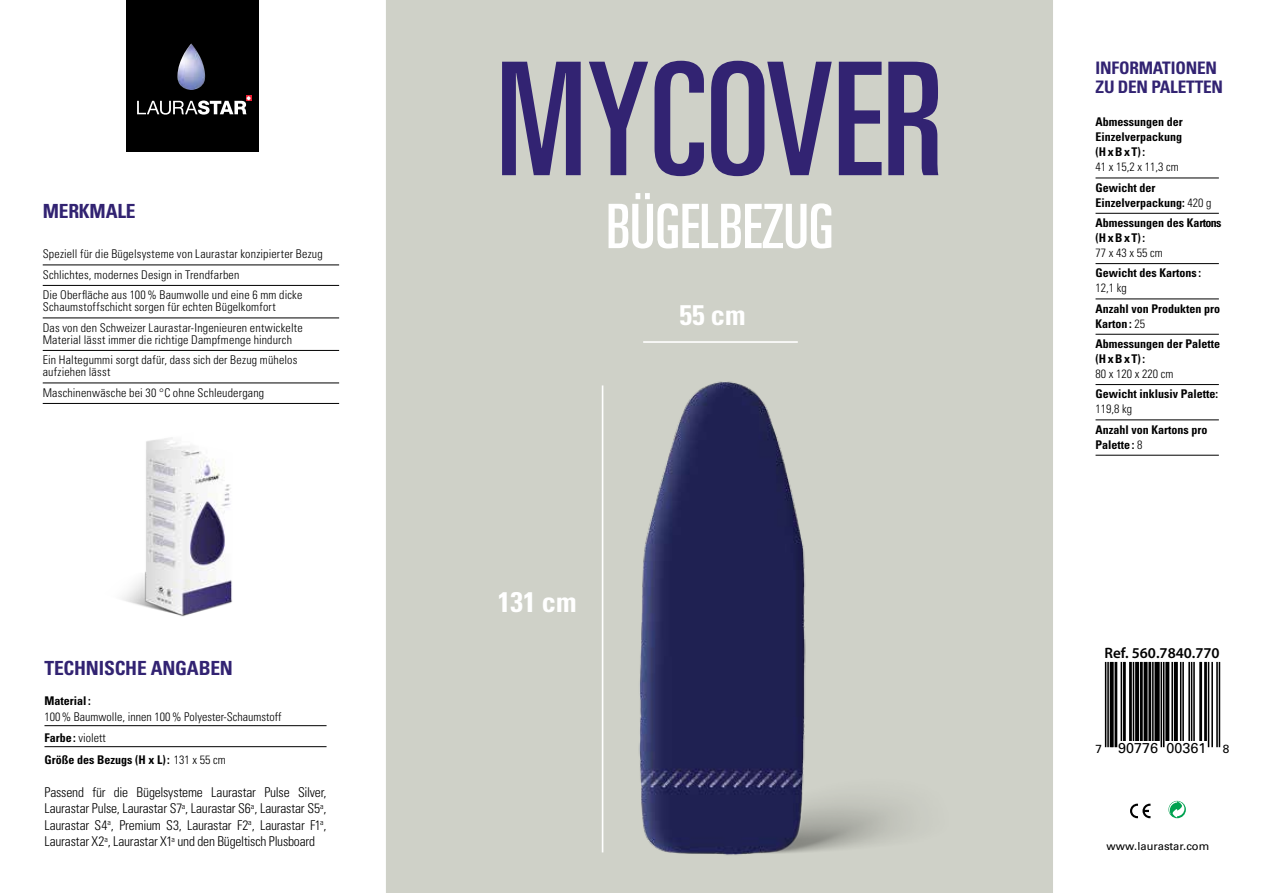
<style>
.page{position:relative;width:1263px;height:893px;background:#fff}
.page>*{position:absolute;margin:0;border:0;box-sizing:border-box;transform-origin:0 0}
.t1{font:ultra-condensed 157.2px "Univers LT Std";color:#322372}
.t2{font:ultra-condensed 61.35px "Univers LT Std";color:#fff}
.t3{font:700 condensed 28.35px "Univers LT Std";color:#fff}
.t4{font:700 condensed 19.5px "Univers LT Std";letter-spacing:-.01em;color:#322372}
.t5{font:700 condensed 17.25px/19.5px "Univers LT Std";letter-spacing:-.01em;color:#322372}
.t6{font:600 15px "Myriad Pro";color:#000}
.t7{font:14.4px "Univers LT Std";color:#000}
.t8{font:300 condensed 13.5px/16.5px "Univers LT Std";letter-spacing:-.015em;color:#000;text-align:justify}
.t9{font:300 condensed 12px/20.5px "Univers LT Std";letter-spacing:.015em;color:#000}
.t10{font:700 condensed 12px/15px "Univers LT Std";color:#000}
.t11{font:11.1px "Univers LT Std";color:#000}
.s1{font-weight:700}
.s2{font-weight:300}
.s3{font-size:11.85px}
</style>
<div class="page">
<div style="left:386px;top:0;width:667px;height:893px;background:#cfd1c8"></div>
<div style="left:126px;top:0;width:133px;height:151px;background:#000"></div>
<svg style="left:137px;top:96px;width:114px;height:19px"></svg>
<img style="left:177px;top:44px;width:28px;height:46px">
<svg style="left:1168px;top:801px;width:18px;height:17px"></svg>
<svg style="left:1169px;top:801px;width:15px;height:16px"></svg>
<svg style="left:1130px;top:804px;width:20px;height:14px"></svg>
<hr style="left:43px;top:265px;width:296px;height:1px;background:#000">
<hr style="left:43px;top:285px;width:296px;height:1px;background:#000">
<hr style="left:43px;top:318px;width:296px;height:1px;background:#000">
<hr style="left:43px;top:350px;width:296px;height:1px;background:#000">
<hr style="left:43px;top:383px;width:296px;height:1px;background:#000">
<hr style="left:43px;top:403px;width:296px;height:1px;background:#000">
<hr style="left:44px;top:725px;width:283px;height:1px;background:#000">
<hr style="left:44px;top:746px;width:283px;height:1px;background:#000">
<hr style="left:1095px;top:178px;width:124px;height:1px;background:#000">
<hr style="left:1095px;top:213px;width:124px;height:1px;background:#000">
<hr style="left:1095px;top:263px;width:124px;height:1px;background:#000">
<hr style="left:1095px;top:299px;width:124px;height:1px;background:#000">
<hr style="left:1095px;top:334px;width:124px;height:1px;background:#000">
<hr style="left:1095px;top:384px;width:124px;height:1px;background:#000">
<hr style="left:1095px;top:420px;width:124px;height:1px;background:#000">
<hr style="left:1095px;top:455px;width:124px;height:1px;background:#000">
<hr style="left:1219px;top:662px;width:1px;height:85px;background:#000">
<hr style="left:1216px;top:662px;width:2px;height:85px;background:#000">
<hr style="left:1211px;top:662px;width:2px;height:85px;background:#000">
<hr style="left:1208px;top:662px;width:1px;height:85px;background:#000">
<hr style="left:1205px;top:662px;width:2px;height:79px;background:#000">
<hr style="left:1204px;top:662px;width:2px;height:79px;background:#000">
<hr style="left:1200px;top:662px;width:2px;height:79px;background:#000">
<hr style="left:1199px;top:662px;width:2px;height:79px;background:#000">
<hr style="left:1193px;top:662px;width:2px;height:79px;background:#000">
<hr style="left:1191px;top:662px;width:1px;height:79px;background:#000">
<hr style="left:1188px;top:662px;width:2px;height:79px;background:#000">
<hr style="left:1182px;top:662px;width:2px;height:79px;background:#000">
<hr style="left:1180px;top:662px;width:1px;height:79px;background:#000">
<hr style="left:1176px;top:662px;width:2px;height:79px;background:#000">
<hr style="left:1175px;top:662px;width:2px;height:79px;background:#000">
<hr style="left:1174px;top:662px;width:1px;height:79px;background:#000">
<hr style="left:1171px;top:662px;width:2px;height:79px;background:#000">
<hr style="left:1168px;top:662px;width:1px;height:79px;background:#000">
<hr style="left:1166px;top:662px;width:2px;height:79px;background:#000">
<hr style="left:1165px;top:662px;width:2px;height:79px;background:#000">
<hr style="left:1163px;top:662px;width:1px;height:85px;background:#000">
<hr style="left:1160px;top:662px;width:2px;height:85px;background:#000">
<hr style="left:1158px;top:662px;width:2px;height:79px;background:#000">
<hr style="left:1157px;top:662px;width:1px;height:79px;background:#000">
<hr style="left:1156px;top:662px;width:1px;height:79px;background:#000">
<hr style="left:1154px;top:662px;width:2px;height:79px;background:#000">
<hr style="left:1152px;top:662px;width:2px;height:79px;background:#000">
<hr style="left:1150px;top:662px;width:1px;height:79px;background:#000">
<hr style="left:1148px;top:662px;width:2px;height:79px;background:#000">
<hr style="left:1146px;top:662px;width:1px;height:79px;background:#000">
<hr style="left:1145px;top:662px;width:1px;height:79px;background:#000">
<hr style="left:1143px;top:662px;width:2px;height:79px;background:#000">
<hr style="left:1141px;top:662px;width:2px;height:79px;background:#000">
<hr style="left:1140px;top:662px;width:1px;height:79px;background:#000">
<hr style="left:1137px;top:662px;width:2px;height:79px;background:#000">
<hr style="left:1135px;top:662px;width:2px;height:79px;background:#000">
<hr style="left:1133px;top:662px;width:1px;height:79px;background:#000">
<hr style="left:1130px;top:662px;width:2px;height:79px;background:#000">
<hr style="left:1129px;top:662px;width:2px;height:79px;background:#000">
<hr style="left:1124px;top:662px;width:2px;height:79px;background:#000">
<hr style="left:1123px;top:662px;width:1px;height:79px;background:#000">
<hr style="left:1120px;top:662px;width:2px;height:79px;background:#000">
<hr style="left:1116px;top:662px;width:1px;height:85px;background:#000">
<hr style="left:1114px;top:662px;width:2px;height:85px;background:#000">
<hr style="left:1112px;top:662px;width:2px;height:85px;background:#000">
<hr style="left:1111px;top:662px;width:1px;height:85px;background:#000">
<hr style="left:1110px;top:662px;width:1px;height:85px;background:#000">
<hr style="left:1107px;top:662px;width:2px;height:85px;background:#000">
<hr style="left:1105px;top:662px;width:1px;height:85px;background:#000">
<img style="left:122px;top:437px;width:110px;height:180px">
<img style="left:588px;top:304px;width:400px;height:589px">
<hr style="left:602px;top:385px;width:1px;height:467px;background:#fff">
<hr style="left:643px;top:341px;width:155px;height:2px;background:#fff">
<h3 class="t4" style="left:43px;top:199px;width:94px">MERKMALE</h3>
<p class="t9" style="left:43px;top:244px;width:282px">Speziell für die Bügelsysteme von Laurastar konzipierter Bezug<br>Schlichtes, modernes Design in Trendfarben<br>Die Oberfläche aus 100% Baumwolle und eine 6 mm dicke</p>
<p class="t9" style="left:43px;top:297px;width:262px">Schaumstoffschicht sorgen für echten Bügelkomfort<br>Das von den Schweizer Laurastar-Ingenieuren entwickelte</p>
<p class="t9" style="left:43px;top:329px;width:256px">Material lässt immer die richtige Dampfmenge hindurch<br>Ein Haltegummi sorgt dafür, dass sich der Bezug mühelos</p>
<p class="t9" style="left:43px;top:362px;width:223px">aufziehen lässt<br>Maschinenwäsche bei 30 °C ohne Schleudergang</p>
<h3 class="t4" style="left:44px;top:656px;width:190px">TECHNISCHE ANGABEN</h3>
<p class="t10" style="left:44px;top:693px;width:48px">Material:</p>
<p class="t9" style="left:44px;top:706px;width:239px;line-height:21.3px">100% Baumwolle, innen 100% Polyester-Schaumstoff<br><span class="s1">Farbe:</span> violett<br><span class="s1">Größe des Bezugs (H x L):</span> 131 x 55 cm</p>
<p class="t8" style="left:44px;top:784px;width:284px">Passend für die Bügelsysteme Laurastar Pulse Silver, Laurastar Pulse, Laurastar S7<sup>a</sup>, Laurastar S6<sup>a</sup>, Laurastar S5<sup>a</sup>, Laurastar S4<sup>a</sup>, Premium S3, Laurastar F2<sup>a</sup>, Laurastar F1<sup>a</sup>, Laurastar X2<sup>a</sup>, Laurastar X1<sup>a</sup> und den Bügeltisch Plusboard</p>
<h1 class="t1" style="left:496px;top:30px;width:449px">MYCOVER</h1>
<h3 class="t5" style="left:1095px;top:58px;width:129px">INFORMATIONEN<br>ZU DEN PALETTEN</h3>
<p class="t10" style="left:1095px;top:115px;width:89px;text-align:justify">Abmessungen der Einzelverpackung (HxBxT):</p>
<p class="t9" style="left:1095px;top:157px;width:85px">41 x 15,2 x 11,3 cm</p>
<p class="t10" style="left:1095px;top:180px;width:117px">Gewicht der<br>Einzelverpackung: <span class="s2">420 g</span></p>
<p class="t10" style="left:1095px;top:215px;width:127px">Abmessungen des Kartons (HxBxT):</p>
<p class="t9" style="left:1095px;top:242px;width:69px">77 x 43 x 55 cm</p>
<p class="t10" style="left:1095px;top:265px;width:107px">Gewicht des Kartons :</p>
<p class="t9" style="left:1095px;top:278px;width:33px">12,1 kg</p>
<p class="t10" style="left:1095px;top:301px;width:126px">Anzahl von Produkten pro<br>Karton: <span class="s2">25</span></p>
<p class="t10" style="left:1095px;top:336px;width:126px">Abmessungen der Palette (HxBxT):</p>
<p class="t9" style="left:1095px;top:363px;width:79px">80 x 120 x 220 cm</p>
<p class="t10" style="left:1095px;top:386px;width:124px">Gewicht inklusiv Palette:</p>
<p class="t9" style="left:1095px;top:399px;width:38px">119,8 kg</p>
<p class="t10" style="left:1095px;top:422px;width:113px">Anzahl von Kartons pro<br>Palette: <span class="s2">8</span></p>
<h2 class="t2" style="left:606px;top:191px;width:229px">BÜGELBEZUG</h2>
<h3 class="t3" style="left:679px;top:297px;width:68px">55 cm</h3>
<h3 class="t3" style="left:498px;top:584px;width:80px">131 cm</h3>
<p class="t6" style="left:1104px;top:643px;width:117px">Ref. 560.7840.770</p>
<p class="t7" style="left:1095px;top:740px;width:135px"><span class="s3">7</span> 90776 00361 <span class="s3">8</span></p>
<p class="t11" style="left:1107px;top:840px;width:104px">www.laurastar.com</p>
</div>
